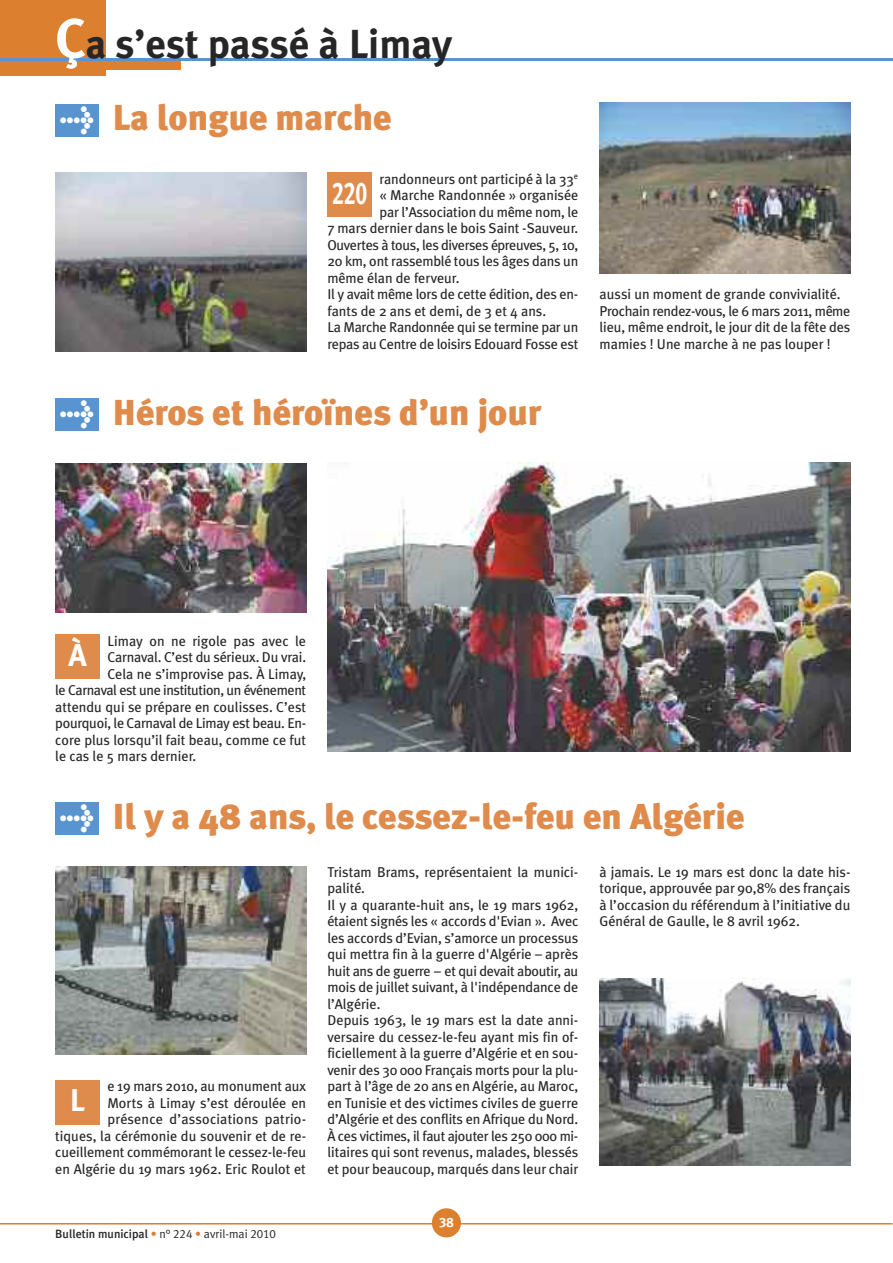
<style>
.page{position:relative;width:893px;height:1263px;background:#fff}
.page>*{position:absolute;margin:0;border:0;box-sizing:border-box;transform-origin:0 0}
.t1{font:700 40.5px "Meta Plus";color:#272627}
.t2{font:900 36px "Meta Plus";color:#df8b4c}
.t3{font:31.5px "Meta Plus Bold Caps";color:#fff;scale:.7 1}
.t4{font:700 31.5px "Meta Plus";color:#fff}
.t5{font:14.25px/16.5px "Meta Plus";letter-spacing:-.005em;color:#272627}
.t6{font:14.25px "Meta Plus";letter-spacing:-.025em;color:#272627}
.t7{font:14.25px "Meta Plus";letter-spacing:-.03em;color:#272627}
.t8{font:13.5px "Meta Plus Bold Caps";color:#fff}
.t9{font:500 12px "Meta Plus";color:#272627}
.s1{font-size:55.5px;color:#fff}
.s2{font-size:27px;color:#fff}
.s3{font-family:"Meta Plus Normal";font-weight:400;color:#dc7f2f}
.s4{font-family:"Meta Plus Normal";font-weight:400}
.s5{font-family:"Meta Plus Normal Caps";font-weight:400}
</style>
<div class="page">
<div style="left:327px;top:172px;width:45px;height:45px;background:#df8b4c"></div>
<div style="left:55px;top:104px;width:44px;height:33px;background:#5794d0"></div>
<div style="left:55px;top:1080px;width:45px;height:44px;background:#df8b4c"></div>
<div style="left:55px;top:802px;width:44px;height:33px;background:#5794d0"></div>
<div style="left:55px;top:634px;width:45px;height:45px;background:#df8b4c"></div>
<div style="left:55px;top:398px;width:44px;height:33px;background:#5794d0"></div>
<div style="left:0;top:0;width:105px;height:76px;background:#dc7f2f"></div>
<div style="left:0;top:61px;width:181px;height:9px;background:#dc7f2f"></div>
<hr style="left:0;top:59px;width:893px;height:2px;background:#5794d0">
<hr style="left:0;top:1223px;width:892px;height:1px;background:#dc7f2f">
<div style="left:432px;top:1208px;width:29px;height:29px;background:#dc7f2f;border-radius:50%"></div>
<img style="left:55px;top:173px;width:251px;height:179px">
<img style="left:600px;top:102px;width:250px;height:172px">
<img style="left:55px;top:867px;width:251px;height:187px">
<img style="left:600px;top:978px;width:250px;height:188px">
<img style="left:55px;top:464px;width:251px;height:148px">
<img style="left:327px;top:462px;width:523px;height:290px">
<h1 class="t1" style="left:55px;top:20px;width:399px"><span class="s1">Ç</span>a s’est passé à Limay</h1>
<h2 class="t2" style="left:59px;top:97px;width:334px"><span class="s2">&gt;</span> La longue marche</h2>
<p class="t5" style="left:379px;top:170px;width:200px">randonneurs ont participé à la 33<sup>e</sup></p>
<p class="t5" style="left:380px;top:187px;width:200px">« Marche Randonnée » organisée</p>
<p class="t5" style="left:380px;top:203px;width:200px">par l’Association du même nom, le</p>
<p class="t5" style="left:327px;top:220px;width:252px">7 mars dernier dans le bois Saint -Sauveur.</p>
<p class="t6" style="left:327px;top:236px;width:252px">Ouvertes à tous, les diverses épreuves, 5, 10,</p>
<p class="t5" style="left:327px;top:253px;width:252px">20 km, ont rassemblé tous les âges dans un</p>
<p class="t5" style="left:327px;top:269px;width:134px">même élan de ferveur.</p>
<p class="t5" style="left:327px;top:286px;width:252px">Il y avait même lors de cette édition, des en-</p>
<p class="t5" style="left:327px;top:302px;width:220px">fants de 2 ans et demi, de 3 et 4 ans.</p>
<p class="t5" style="left:327px;top:319px;width:252px">La Marche Randonnée qui se termine par un</p>
<p class="t5" style="left:327px;top:335px;width:252px">repas au Centre de loisirs Edouard Fosse est</p>
<h3 class="t3" style="left:332px;top:174px;width:52px">220</h3>
<h2 class="t2" style="left:59px;top:392px;width:484px"><span class="s2">&gt;</span> Héros et héroïnes d’un jour</h2>
<p class="t5" style="left:600px;top:286px;width:252px">aussi un moment de grande convivialité.<br>Prochain rendez-vous, le 6 mars 2011, même lieu, même endroit, le jour dit de la fête des mamies ! Une marche à ne pas louper !</p>
<p class="t5" style="left:107px;top:632px;width:200px">Limay on ne rigole pas avec le</p>
<p class="t5" style="left:107px;top:649px;width:200px">Carnaval. C’est du sérieux. Du vrai.</p>
<p class="t5" style="left:107px;top:665px;width:200px">Cela ne s’improvise pas. À Limay,</p>
<p class="t7" style="left:55px;top:682px;width:252px">le Carnaval est une institution, un événement</p>
<p class="t5" style="left:55px;top:698px;width:252px">attendu qui se prépare en coulisses. C’est</p>
<p class="t5" style="left:55px;top:715px;width:252px">pourquoi, le Carnaval de Limay est beau. En-</p>
<p class="t5" style="left:55px;top:731px;width:252px">core plus lorsqu’il fait beau, comme ce fut</p>
<p class="t5" style="left:55px;top:748px;width:143px">le cas le 5 mars dernier.</p>
<h3 class="t4" style="left:68px;top:636px;width:20px">À</h3>
<h2 class="t2" style="left:59px;top:795px;width:687px"><span class="s2">&gt;</span> Il y a 48 ans, le cessez-le-feu en Algérie</h2>
<p class="t5" style="left:55px;top:1078px;width:252px;text-align:right">e 19 mars 2010, au monument aux<br>Morts à Limay s’est déroulée en présence d’associations patrio-<br>tiques, la cérémonie du souvenir et de re&shy;cueillement commémorant le cessez-le-feu en Algérie du 19 mars 1962. Eric Roulot et</p>
<h3 class="t4" style="left:70px;top:1082px;width:17px">L</h3>
<p class="t9" style="left:55px;top:1226px;width:222px">Bulletin municipal <span class="s3">•</span> <span class="s4">n°</span> <span class="s5">224</span> <span class="s3">•</span> <span class="s4">avril-mai</span> <span class="s5">2010</span></p>
<p class="t5" style="left:327px;top:863px;width:252px">Tristam Brams, représentaient la munici&shy;palité.<br>Il y a quarante-huit ans, le 19 mars 1962, étaient signés les « accords d'Evian ». Avec les accords d’Evian, s’amorce un processus qui mettra fin à la guerre d'Algérie – après huit ans de guerre – et qui devait aboutir, au mois de juillet suivant, à l'indépendance de l’Algérie.<br>Depuis 1963, le 19 mars est la date anni&shy;versaire du cessez-le-feu ayant mis fin of&shy;ficiellement à la guerre d’Algérie et en sou&shy;venir des 30 000 Français morts pour la plu&shy;part à l’âge de 20 ans en Algérie, au Maroc, en Tunisie et des victimes civiles de guerre d’Algérie et des conflits en Afrique du Nord.<br>À ces victimes, il faut ajouter les 250 000 mi&shy;litaires qui sont revenus, malades, blessés et pour beaucoup, marqués dans leur chair</p>
<p class="t5" style="left:600px;top:863px;width:252px;text-align:justify">à jamais. Le 19 mars est donc la date his&shy;torique, approuvée par 90,8% des français à l’occasion du référendum à l’initiative du Général de Gaulle, le 8 avril 1962.</p>
<p class="t8" style="left:439px;top:1214px;width:16px">38</p>
</div>
